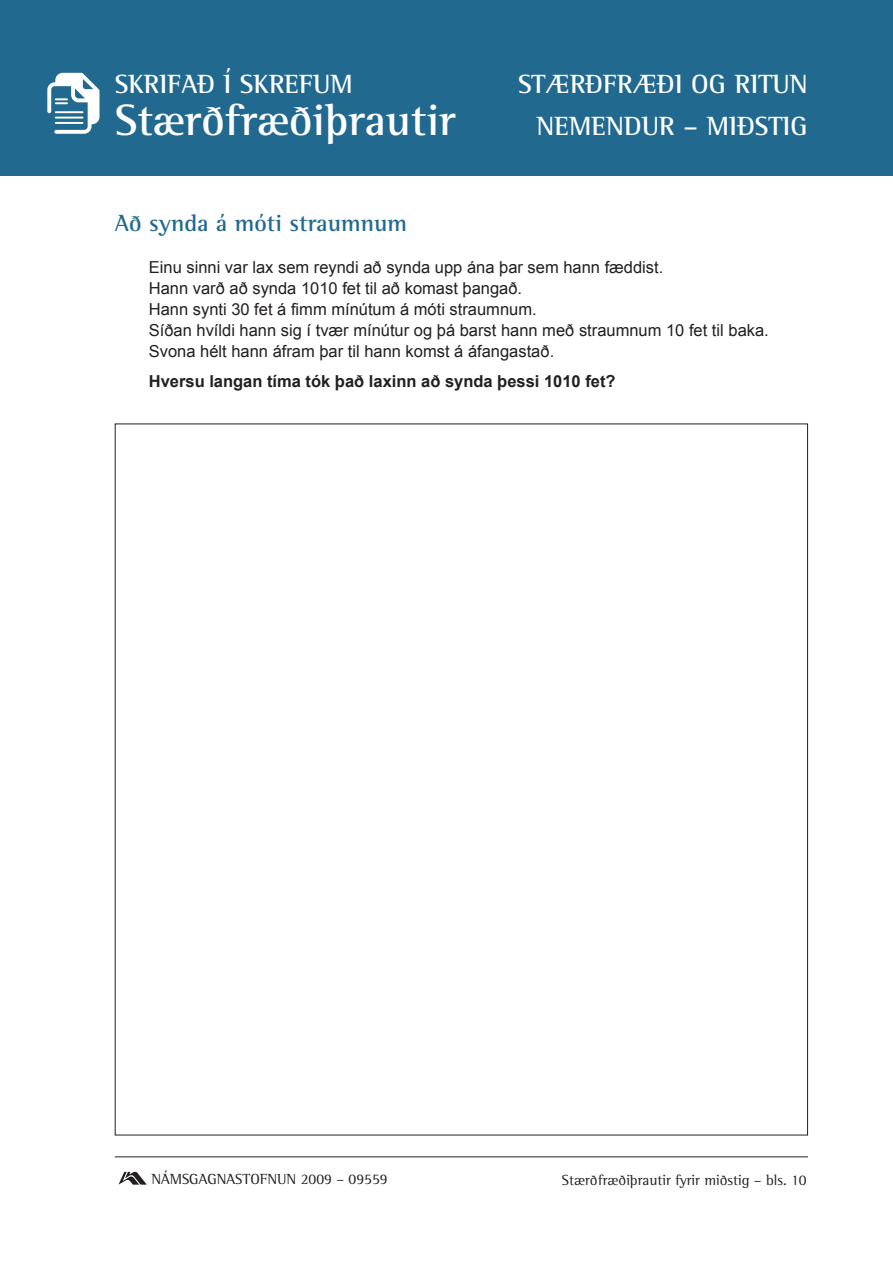
<style>
.page{position:relative;width:893px;height:1263px;background:#fff}
.page>*{position:absolute;margin:0;border:0;box-sizing:border-box;transform-origin:0 0}
.t1{font:700 45px "Rotis Semi Serif";color:#fff}
.t2{font:700 27px "Rotis Semi Serif";color:#fff}
.t3{font:700 24px "Rotis Semi Serif";color:#21698f}
.t4{font:16.5px/21px "Arial";color:#231f20}
.t5{font:700 16.5px "Arial";color:#231f20}
.t6{font:15px "Rotis Semi Serif";color:#231f20}
</style>
<div class="page">
<div style="left:0;top:0;width:893px;height:176px;background:#21698f"></div>
<svg style="left:47px;top:73px;width:52px;height:61px"></svg>
<hr style="left:115px;top:1156px;width:693px;height:1px;background:#231f20">
<img style="left:118px;top:1171px;width:29px;height:14px">
<h2 class="t2" style="left:115px;top:67px;width:240px">SKRIFAÐ Í SKREFUM</h2>
<h2 class="t2" style="left:518px;top:67px;width:291px">STÆRÐFRÆÐI OG RITUN</h2>
<h1 class="t1" style="left:115px;top:93px;width:343px">Stærðfræðiþrautir</h1>
<h2 class="t2" style="left:537px;top:109px;width:186px">NEMENDUR – miðstig</h2>
<h3 class="t3" style="left:115px;top:208px;width:294px">Að synda á móti straumnum</h3>
<p class="t4" style="left:149px;top:257px;width:621px">Einu sinni var lax sem reyndi að synda upp ána þar sem hann fæddist.<br>Hann varð að synda 1010 fet til að komast þangað.<br>Hann synti 30 fet á fimm mínútum á móti straumnum.<br>Síðan hvíldi hann sig í tvær mínútur og þá barst hann með straumnum 10 fet til baka.<br>Svona hélt hann áfram þar til hann komst á áfangastað.</p>
<p class="t5" style="left:149px;top:371px;width:468px">Hversu langan tíma tók það laxinn að synda þessi 1010 fet?</p>
<p class="t6" style="left:151px;top:1170px;width:238px">NÁMSGAGNASTOFNUN 2009 – 09559</p>
<p class="t6" style="left:562px;top:1171px;width:246px">Stærðfræðiþrautir fyrir miðstig – bls. 10</p>
</div>
